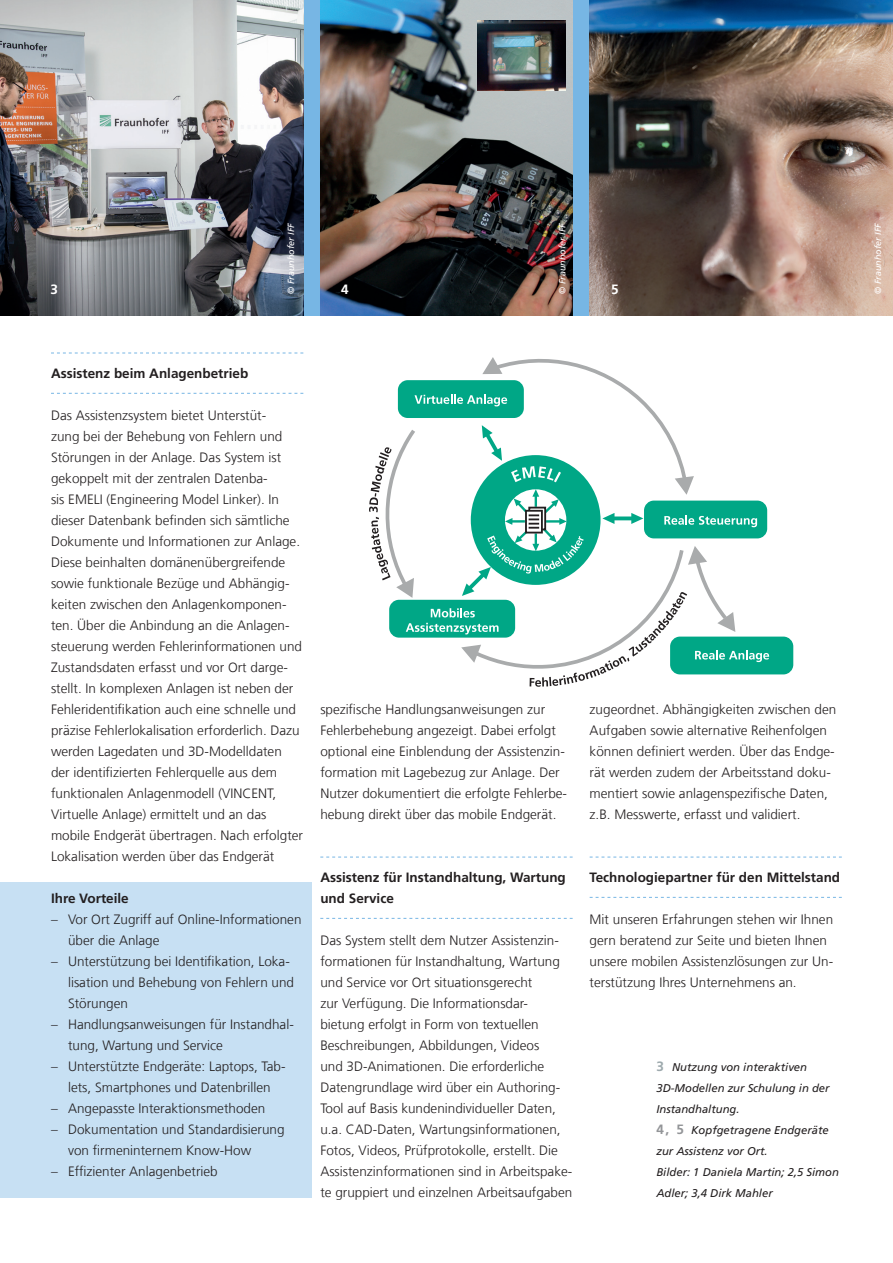
<style>
.page{position:relative;width:893px;height:1263px;background:#fff}
.page>*{position:absolute;margin:0;border:0;box-sizing:border-box;transform-origin:0 0}
.t1{font:300 13.5px/21px "Frutiger LT Com";color:#231f20}
.t2{font:700 13.5px/21px "Frutiger LT Com";color:#231f20}
.t3{font:700 13.5px "Frutiger LT Com";color:#fff}
.t4{font:italic 11.25px/21px "Frutiger LT Com";color:#231f20}
.t5{font:italic 9px "Frutiger LT Com";color:#fff}
.s1{font-weight:700;font-style:normal;font-size:13.5px;color:#9da9ad}
.s2{font-weight:700;font-style:normal;font-size:13.5px;color:#939598}
</style>
<div class="page">
<div style="left:0;top:882px;width:312px;height:315px;background:#c7e0f3"></div>
<div style="left:0;top:0;width:893px;height:315px;background:#77b6e4"></div>
<img style="left:0;top:0;width:303px;height:315px">
<svg style="left:320px;top:857px;width:253px;height:1px"></svg>
<svg style="left:320px;top:918px;width:253px;height:1px"></svg>
<svg style="left:51px;top:353px;width:252px;height:1px"></svg>
<svg style="left:51px;top:393px;width:252px;height:1px"></svg>
<svg style="left:590px;top:857px;width:252px;height:1px"></svg>
<svg style="left:590px;top:897px;width:252px;height:1px"></svg>
<img style="left:320px;top:0;width:253px;height:315px">
<img style="left:589px;top:0;width:304px;height:315px">
<img style="left:477px;top:20px;width:89px;height:71px">
<div style="left:670px;top:637px;width:123px;height:37px;background:#00a786;border-radius:10px"></div>
<svg style="left:369px;top:357px;width:400px;height:330px"></svg>
<p class="t3" style="left:50px;top:281px;width:9px">3</p>
<p class="t5" style="left:286px;top:294px;width:73px;rotate:-90deg">© Fraunhofer IFF</p>
<p class="t3" style="left:341px;top:281px;width:9px">4</p>
<p class="t5" style="left:557px;top:294px;width:73px;rotate:-90deg">© Fraunhofer IFF</p>
<p class="t3" style="left:611px;top:281px;width:9px">5</p>
<p class="t2" style="left:51px;top:363px;width:199px">Assistenz beim Anlagenbetrieb</p>
<p class="t1" style="left:51px;top:405px;width:254px">Das Assistenzsystem bietet Unterstüt-<br>zung bei der Behebung von Fehlern und Störungen in der Anlage. Das System ist gekoppelt mit der zentralen Datenba-<br>sis EMELI (Engineering Model Linker). In dieser Datenbank befinden sich sämtliche Dokumente und Informationen zur Anlage.<br>Diese beinhalten domänenübergreifende sowie funktionale Bezüge und Abhängig&shy;keiten zwischen den Anlagenkomponen&shy;ten. Über die Anbindung an die Anlagen&shy;steuerung werden Fehlerinformationen und Zustandsdaten erfasst und vor Ort darge&shy;stellt. In komplexen Anlagen ist neben der Fehleridentifikation auch eine schnelle und präzise Fehlerlokalisation erforderlich. Dazu werden Lagedaten und 3D-Modelldaten der identifizierten Fehlerquelle aus dem funktionalen Anlagenmodell (VINCENT, Virtuelle Anlage) ermittelt und an das mobile Endgerät übertragen. Nach erfolgter Lokalisation werden über das Endgerät</p>
<p class="t2" style="left:51px;top:888px;width:79px">Ihre Vorteile</p>
<p class="t1" style="left:68px;top:909px;width:235px;text-indent:-17px">– Vor Ort Zugriff auf Online-Informationen über die Anlage</p>
<p class="t1" style="left:68px;top:951px;width:228px;text-indent:-17px">– Unterstützung bei Identifikation, Loka&shy;lisation und Behebung von Fehlern und<br>Störungen</p>
<p class="t1" style="left:68px;top:1014px;width:227px;text-indent:-17px">– Handlungsanweisungen für Instandhal&shy;tung, Wartung und Service</p>
<p class="t1" style="left:51px;top:1056px;width:236px;text-align:center">– Unterstützte Endgeräte: Laptops, Tab&shy;lets, Smartphones und Datenbrillen</p>
<p class="t1" style="left:51px;top:1098px;width:216px">– Angepasste Interaktionsmethoden</p>
<p class="t1" style="left:68px;top:1119px;width:218px;text-indent:-17px">– Dokumentation und Standardisierung von firmeninternem Know-How</p>
<p class="t1" style="left:51px;top:1161px;width:168px">– Effizienter Anlagenbetrieb</p>
<p class="t1" style="left:320px;top:699px;width:248px">spezifische Handlungsanweisungen zur Fehlerbehebung angezeigt. Dabei erfolgt optional eine Einblendung der Assistenzin&shy;formation mit Lagebezug zur Anlage. Der Nutzer dokumentiert die erfolgte Fehlerbe&shy;hebung direkt über das mobile Endgerät.</p>
<p class="t2" style="left:320px;top:867px;width:247px">Assistenz für Instandhaltung, Wartung und Service</p>
<p class="t1" style="left:320px;top:930px;width:254px">Das System stellt dem Nutzer Assistenzin&shy;formationen für Instandhaltung, Wartung und Service vor Ort situationsgerecht<br>zur Verfügung. Die Informationsdar&shy;bietung erfolgt in Form von textuellen Beschreibungen, Abbildungen, Videos<br>und 3D-Animationen. Die erforderliche Datengrundlage wird über ein Authoring-Tool auf Basis kundenindividueller Daten, u.a. CAD-Daten, Wartungsinformationen, Fotos, Videos, Prüfprotokolle, erstellt. Die Assistenzinformationen sind in Arbeitspake&shy;te gruppiert und einzelnen Arbeitsaufgaben</p>
<p class="t1" style="left:590px;top:699px;width:248px">zugeordnet. Abhängigkeiten zwischen den Aufgaben sowie alternative Reihenfolgen können definiert werden. Über das Endge&shy;rät werden zudem der Arbeitsstand doku&shy;mentiert sowie anlagenspezifische Daten, z.B. Messwerte, erfasst und validiert.</p>
<p class="t2" style="left:590px;top:867px;width:252px">Technologiepartner für den Mittelstand</p>
<p class="t1" style="left:590px;top:909px;width:245px">Mit unseren Erfahrungen stehen wir Ihnen gern beratend zur Seite und bieten Ihnen unsere mobilen Assistenzlösungen zur Un&shy;terstützung Ihres Unternehmens an.</p>
<p class="t4" style="left:656px;top:1057px;width:184px"><span class="s1">3</span> Nutzung von interaktiven<br>3D-Modellen zur Schulung in der<br>Instandhaltung.<br><span class="s2">4, 5</span> Kopfgetragene Endgeräte zur Assistenz vor Ort.<br>Bilder: 1 Daniela Martin; 2,5 Simon<br>Adler; 3,4 Dirk Mahler</p>
<p class="t5" style="left:873px;top:294px;width:73px;rotate:-90deg">© Fraunhofer IFF</p>
</div>
